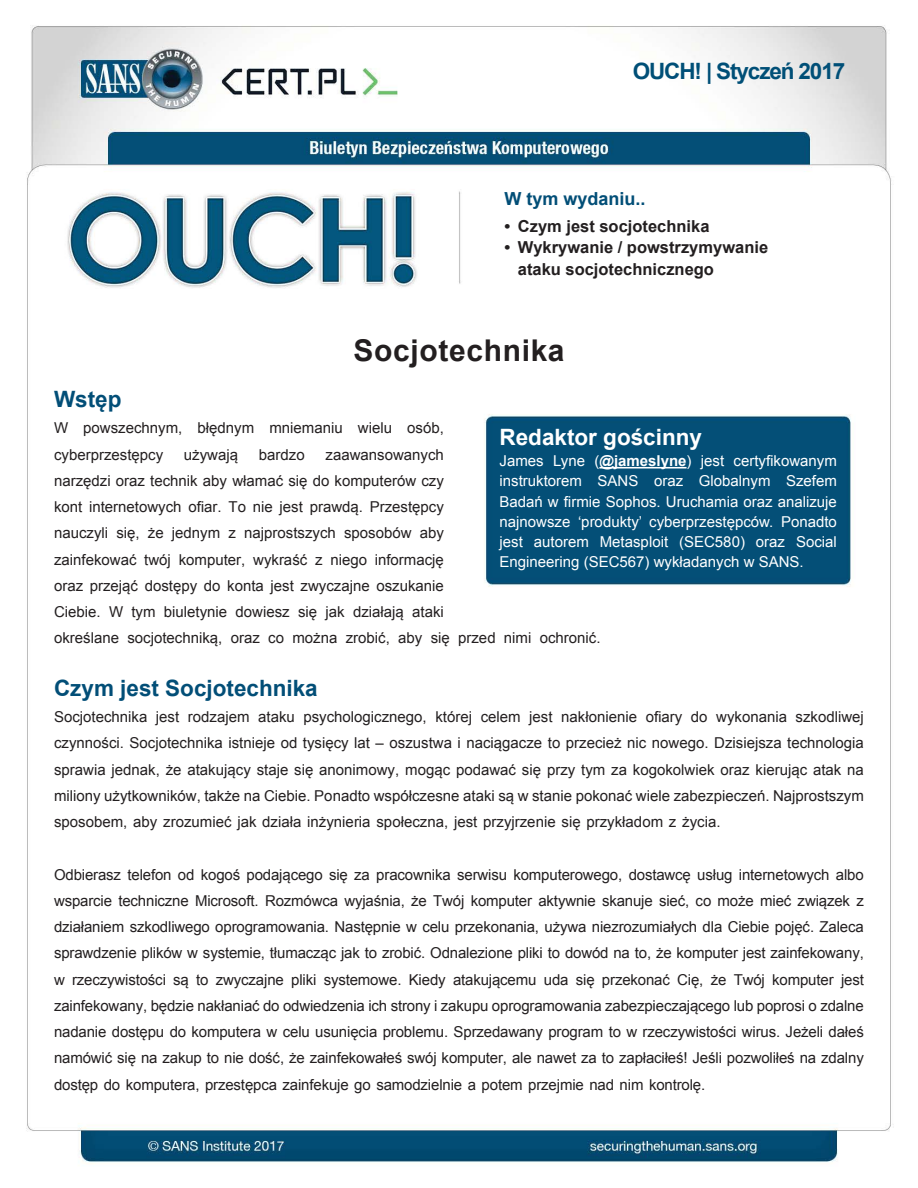
<style>
.page{position:relative;width:918px;height:1188px;background:#fff}
.page>*{position:absolute;margin:0;border:0;box-sizing:border-box;transform-origin:0 0}
.t1{font:700 30px "Arial";letter-spacing:.02em;color:#231f20}
.MainText{font:700 22.5px "Arial";color:#024e77}
.t2{font:700 22.5px "Arial";letter-spacing:-.05em;color:#004f77}
.t3{font:700 22.5px "Arial";color:#fff}
.t4{font:700 18px "Arial";color:#024e77}
.MainText-2{font:700 16.5px "Arial";color:#231f20}
.MainText-3{font:15px/26.2px "Arial";color:#231f20}
.t5{font:15px/20.2px "Arial";color:#fff}
.t6{font:700 15px "Arial";color:#fff}
.s1{font-weight:400}
</style>
<div class="page">
<img style="left:26px;top:25px;width:865px;height:1139px">
<hr style="left:599px;top:467px;width:88px;height:2px;background:#fff">
<p class="t2" style="left:633px;top:56px;width:214px">OUCH! | Styczeń 2017</p>
<p class="t4" style="left:504px;top:187px;width:143px">W tym wydaniu..</p>
<p class="MainText-2" style="left:504px;top:215px;width:7px">•</p>
<p class="MainText-2" style="left:504px;top:236px;width:7px">•</p>
<p class="MainText-2" style="left:518px;top:215px;width:193px">Czym jest socjotechnika</p>
<p class="MainText-2" style="left:518px;top:236px;width:252px">Wykrywanie / powstrzymywanie</p>
<p class="MainText-2" style="left:518px;top:259px;width:198px">ataku socjotechnicznego</p>
<p class="MainText" style="left:54px;top:384px;width:69px">Wstęp</p>
<p class="t1" style="left:353px;top:330px;width:212px">Socjotechnika</p>
<p class="MainText-3" style="left:54px;top:415px;width:16px">W</p>
<p class="MainText-3" style="left:83px;top:415px;width:101px">powszechnym,</p>
<p class="MainText-3" style="left:198px;top:415px;width:58px">błędnym</p>
<p class="MainText-3" style="left:269px;top:415px;width:75px">mniemaniu</p>
<p class="MainText-3" style="left:358px;top:415px;width:36px">wielu</p>
<p class="MainText-3" style="left:407px;top:415px;width:38px">osób,</p>
<p class="MainText-3" style="left:54px;top:441px;width:111px">cyberprzestępcy</p>
<p class="MainText-3" style="left:54px;top:468px;width:391px">narzędzi oraz technik aby włamać się do komputerów czy</p>
<p class="MainText-3" style="left:370px;top:494px;width:76px">Przestępcy</p>
<p class="MainText-3" style="left:184px;top:441px;width:56px">używają</p>
<p class="MainText-3" style="left:259px;top:441px;width:47px">bardzo</p>
<p class="MainText-3" style="left:326px;top:441px;width:120px">zaawansowanych</p>
<p class="MainText-3" style="left:188px;top:494px;width:35px">ofiar.</p>
<p class="MainText-3" style="left:54px;top:494px;width:30px">kont</p>
<p class="MainText-3" style="left:89px;top:494px;width:94px">internetowych</p>
<p class="MainText-3" style="left:229px;top:494px;width:19px">To</p>
<p class="MainText-3" style="left:253px;top:494px;width:22px">nie</p>
<p class="MainText-3" style="left:280px;top:494px;width:25px">jest</p>
<p class="MainText-3" style="left:310px;top:494px;width:55px">prawdą.</p>
<p class="MainText-3" style="left:54px;top:520px;width:56px">nauczyli</p>
<p class="MainText-3" style="left:116px;top:520px;width:25px">się,</p>
<p class="MainText-3" style="left:148px;top:520px;width:17px">że</p>
<p class="MainText-3" style="left:172px;top:520px;width:50px">jednym</p>
<p class="MainText-3" style="left:228px;top:520px;width:9px">z</p>
<p class="MainText-3" style="left:244px;top:520px;width:93px">najprostszych</p>
<p class="MainText-3" style="left:344px;top:520px;width:69px">sposobów</p>
<p class="MainText-3" style="left:420px;top:520px;width:26px">aby</p>
<p class="MainText-3" style="left:54px;top:546px;width:84px">zainfekować</p>
<p class="MainText-3" style="left:54px;top:573px;width:391px">oraz przejąć dostępy do konta jest zwyczajne oszukanie</p>
<p class="MainText-3" style="left:412px;top:599px;width:33px">ataki</p>
<p class="MainText-3" style="left:375px;top:546px;width:71px">informację</p>
<p class="MainText-3" style="left:144px;top:546px;width:28px">twój</p>
<p class="MainText-3" style="left:253px;top:546px;width:56px">wykraść</p>
<p class="MainText-3" style="left:179px;top:546px;width:68px">komputer,</p>
<p class="MainText-3" style="left:330px;top:546px;width:38px">niego</p>
<p class="MainText-3" style="left:315px;top:546px;width:9px">z</p>
<p class="MainText-3" style="left:54px;top:599px;width:71px">Ciebie W.</p>
<p class="MainText-3" style="left:164px;top:599px;width:65px">biuletynie</p>
<p class="MainText-3" style="left:236px;top:599px;width:56px">dowiesz</p>
<p class="MainText-3" style="left:298px;top:599px;width:21px">się</p>
<p class="MainText-3" style="left:326px;top:599px;width:21px">jak</p>
<p class="MainText-3" style="left:353px;top:599px;width:52px">działają</p>
<p class="MainText-3" style="left:131px;top:599px;width:26px">tym</p>
<p class="MainText-3" style="left:54px;top:625px;width:67px">określane</p>
<p class="MainText" style="left:54px;top:673px;width:265px">Czym jest Socjotechnika</p>
<p class="MainText-3" style="left:127px;top:625px;width:97px">socjotechniką,</p>
<p class="MainText-3" style="left:292px;top:625px;width:47px">można</p>
<p class="MainText-3" style="left:231px;top:625px;width:31px">oraz</p>
<p class="MainText-3" style="left:268px;top:625px;width:17px">co</p>
<p class="MainText-3" style="left:346px;top:625px;width:46px">zrobić,</p>
<p class="MainText-3" style="left:398px;top:625px;width:26px">aby</p>
<p class="MainText-3" style="left:431px;top:625px;width:21px">się</p>
<p class="t3" style="left:500px;top:422px;width:204px">Redaktor gościnny</p>
<p class="t5" style="left:500px;top:451px;width:46px">James</p>
<p class="t5" style="left:553px;top:451px;width:33px">Lyne</p>
<p class="t6" style="left:594px;top:451px;width:99px"><span class="s1">(</span>@jameslyne<span class="s1">)</span></p>
<p class="t5" style="left:701px;top:451px;width:25px">jest</p>
<p class="t5" style="left:734px;top:451px;width:105px">certyfikowanym</p>
<p class="t5" style="left:598px;top:471px;width:42px">SANS</p>
<p class="t5" style="left:699px;top:471px;width:73px">Globalnym</p>
<p class="t5" style="left:786px;top:471px;width:52px">Szefem</p>
<p class="t5" style="left:500px;top:471px;width:84px">instruktorem</p>
<p class="t5" style="left:500px;top:491px;width:339px">Badań w firmie Sophos. Uruchamia oraz analizuje</p>
<p class="t5" style="left:781px;top:512px;width:57px">Ponadto</p>
<p class="t5" style="left:654px;top:471px;width:31px">oraz</p>
<p class="t5" style="left:578px;top:512px;width:66px">‘produkty’</p>
<p class="t5" style="left:649px;top:512px;width:126px">cyberprzestępców.</p>
<p class="t5" style="left:500px;top:512px;width:72px">najnowsze</p>
<p class="t5" style="left:679px;top:532px;width:67px">(SEC580)</p>
<p class="t5" style="left:796px;top:532px;width:42px">Social</p>
<p class="t5" style="left:500px;top:532px;width:306px">jest<br>Engineering (SEC567) wykładanych w SANS.</p>
<p class="t5" style="left:600px;top:532px;width:70px">Metasploit</p>
<p class="t5" style="left:534px;top:532px;width:57px">autorem</p>
<p class="t5" style="left:756px;top:532px;width:31px">oraz</p>
<p class="MainText-3" style="left:458px;top:625px;width:39px">przed</p>
<p class="MainText-3" style="left:504px;top:625px;width:29px">nimi</p>
<p class="MainText-3" style="left:540px;top:625px;width:62px">ochronić.</p>
<p class="MainText-3" style="left:54px;top:704px;width:811px">Socjotechnika<br>czynności. Socjotechnika istnieje od tysięcy lat – oszustwa i naciągacze to przecież nic nowego. Dzisiejsza technologia sprawia jednak, że atakujący staje się anonimowy, mogąc podawać się przy tym za kogokolwiek oraz kierując atak na miliony użytkowników, także na Ciebie. Ponadto współczesne ataki są w stanie pokonać wiele zabezpieczeń. Najprostszym sposobem, aby zrozumieć jak działa inżynieria społeczna, jest przyjrzenie się przykładom z życia.</p>
<p class="MainText-3" style="left:54px;top:861px;width:811px;text-align:right">Odbierasz telefon od kogoś podającego się za pracownika serwisu komputerowego, dostawcę usług internetowych albo wsparcie techniczne Microsoft. Rozmówca wyjaśnia, że Twój komputer aktywnie skanuje sieć, co może mieć związek z działaniem szkodliwego oprogramowania. Następnie w celu przekonania, używa niezrozumiałych dla Ciebie pojęć. Zaleca sprawdzenie plików w systemie, tłumacząc jak to zrobić. Odnalezione pliki to dowód na to, że komputer jest zainfekowany, jest</p>
<p class="MainText-3" style="left:646px;top:704px;width:38px">ofiary</p>
<p class="MainText-3" style="left:435px;top:704px;width:38px">której</p>
<p class="MainText-3" style="left:156px;top:704px;width:25px">jest</p>
<p class="MainText-3" style="left:188px;top:704px;width:63px">rodzajem</p>
<p class="MainText-3" style="left:258px;top:704px;width:38px">ataku</p>
<p class="MainText-3" style="left:303px;top:704px;width:125px">psychologicznego,</p>
<p class="MainText-3" style="left:481px;top:704px;width:42px">celem</p>
<p class="MainText-3" style="left:529px;top:704px;width:25px">jest</p>
<p class="MainText-3" style="left:561px;top:704px;width:77px">nakłonienie</p>
<p class="MainText-3" style="left:691px;top:704px;width:18px">do</p>
<p class="MainText-3" style="left:716px;top:704px;width:72px">wykonania</p>
<p class="MainText-3" style="left:796px;top:704px;width:70px">szkodliwej</p>
<p class="MainText-3" style="left:677px;top:966px;width:28px">Cię,</p>
<p class="MainText-3" style="left:72px;top:966px;width:95px">rzeczywistości</p>
<p class="MainText-3" style="left:602px;top:966px;width:69px">przekonać</p>
<p class="MainText-3" style="left:734px;top:966px;width:33px">Twój</p>
<p class="MainText-3" style="left:216px;top:966px;width:69px">zwyczajne</p>
<p class="MainText-3" style="left:291px;top:966px;width:27px">pliki</p>
<p class="MainText-3" style="left:409px;top:966px;width:38px">Kiedy</p>
<p class="MainText-3" style="left:453px;top:966px;width:85px">atakującemu</p>
<p class="MainText-3" style="left:544px;top:966px;width:26px">uda</p>
<p class="MainText-3" style="left:576px;top:966px;width:20px">się</p>
<p class="MainText-3" style="left:772px;top:966px;width:63px">komputer</p>
<p class="MainText-3" style="left:196px;top:966px;width:14px">to</p>
<p class="MainText-3" style="left:324px;top:966px;width:79px">systemowe.</p>
<p class="MainText-3" style="left:711px;top:966px;width:17px">że</p>
<p class="MainText-3" style="left:173px;top:966px;width:17px">są</p>
<p class="MainText-3" style="left:54px;top:966px;width:811px">w<br>zainfekowany, będzie nakłaniać do odwiedzenia ich strony i zakupu oprogramowania zabezpieczającego lub poprosi o zdalne nadanie dostępu do komputera w celu usunięcia problemu. Sprzedawany program to w rzeczywistości wirus. Jeżeli dałeś namówić się na zakup to nie dość, że zainfekowałeś swój komputer, ale nawet za to zapłaciłeś! Jeśli pozwoliłeś na zdalny dostęp do komputera, przestępca zainfekuje go samodzielnie a potem przejmie nad nim kontrolę.</p>
</div>
